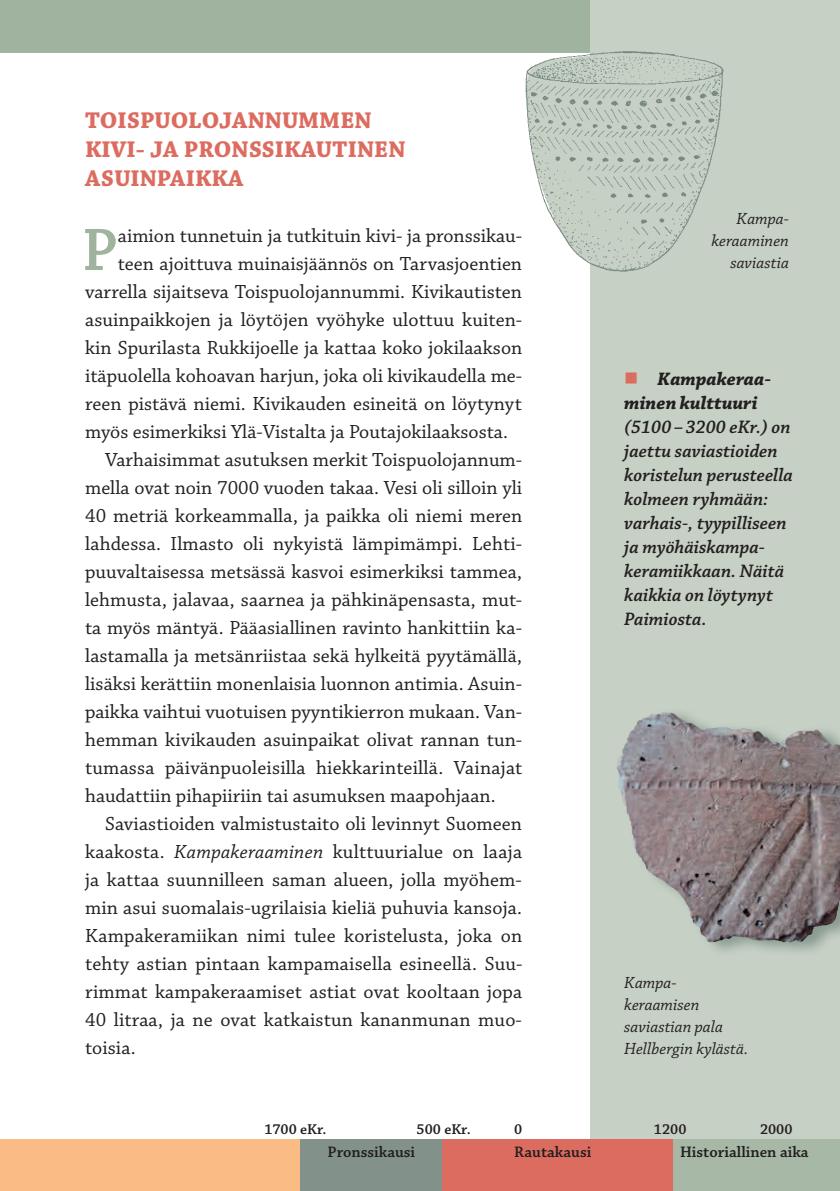
<style>
.page{position:relative;width:840px;height:1191px;background:#fff}
.page>*{position:absolute;margin:0;border:0;box-sizing:border-box;transform-origin:0 0}
.t1{font:600 63px "Chaparral Pro";color:#9fb39e}
.t2{font:700 24px/28.8px "Chaparral Pro";color:#dd6c60}
.t3{font:20px "Chaparral Pro";letter-spacing:.005em;color:#231f20}
.t4{font:italic 600 19px/24px "Chaparral Pro";color:#231f20}
.t5{font:italic 700 19px/24px "Chaparral Pro";color:#231f20}
.t6{font:italic 17px/22px "Chaparral Pro";color:#231f20;text-align:right}
.t7{font:600 16px "Chaparral Pro";color:#231f20}
.t8{font:600 15px "Chaparral Pro";color:#231f20}
.s1{font-style:italic}
.s2{color:#dd6c60}
</style>
<div class="page">
<div style="left:0;top:0;width:839px;height:1191px;background:#9fb39e"></div>
<div style="left:0;top:53px;width:590px;height:1086px;background:#fff"></div>
<div style="left:590px;top:0;width:249px;height:1191px;background:#c6d0c4"></div>
<div style="left:0;top:1139px;width:300px;height:52px;background:#fbbb85"></div>
<div style="left:300px;top:1139px;width:142px;height:52px;background:#82928b"></div>
<div style="left:442px;top:1139px;width:230px;height:52px;background:#dd6c60"></div>
<div style="left:672px;top:1139px;width:167px;height:52px;background:#a8b8a6"></div>
<div style="left:617px;top:707px;width:222px;height:250px;background:#778a82;opacity:.75"></div>
<img style="left:617px;top:712px;width:45px;height:94px">
<img style="left:504px;top:51px;width:220px;height:237px">
<p class="t2" style="left:85px;top:107px;width:322px">TOISPUOLOJANNUMMEN<br>KIVI- JA PRONSSIKAUTINEN<br>ASUINPAIKKA</p>
<h1 class="t1" style="left:82px;top:214px;width:38px">P</h1>
<p class="t3" style="left:118px;top:224px;width:405px">aimion tunnetuin ja tutkituin kivi- ja pronssikau-</p>
<p class="t3" style="left:118px;top:252px;width:405px">teen ajoittuva muinaisjäännös on Tarvasjoentien</p>
<p class="t3" style="left:85px;top:280px;width:438px">varrella sijaitseva Toispuolojannummi. Kivikautisten</p>
<p class="t3" style="left:85px;top:308px;width:438px">asuinpaikkojen ja löytöjen vyöhyke ulottuu kuiten-</p>
<p class="t3" style="left:85px;top:336px;width:438px">kin Spurilasta Rukkijoelle ja kattaa koko jokilaakson</p>
<p class="t3" style="left:85px;top:364px;width:438px">itäpuolella kohoavan harjun, joka oli kivikaudella me-</p>
<p class="t3" style="left:85px;top:392px;width:438px">reen pistävä niemi. Kivikauden esineitä on löytynyt</p>
<p class="t3" style="left:85px;top:420px;width:424px">myös esimerkiksi Ylä-Vistalta ja Poutajokilaaksosta.</p>
<p class="t3" style="left:105px;top:448px;width:418px">Varhaisimmat asutuksen merkit Toispuolojannum-</p>
<p class="t3" style="left:85px;top:476px;width:438px">mella ovat noin 7000 vuoden takaa. Vesi oli silloin yli</p>
<p class="t3" style="left:85px;top:504px;width:438px">40 metriä korkeammalla, ja paikka oli niemi meren</p>
<p class="t3" style="left:85px;top:532px;width:438px">lahdessa. Ilmasto oli nykyistä lämpimämpi. Lehti-</p>
<p class="t3" style="left:85px;top:560px;width:438px">puuvaltaisessa metsässä kasvoi esimerkiksi tammea,</p>
<p class="t3" style="left:85px;top:588px;width:438px">lehmusta, jalavaa, saarnea ja pähkinäpensasta, mut-</p>
<p class="t3" style="left:85px;top:616px;width:438px">ta myös mäntyä. Pääasiallinen ravinto hankittiin ka-</p>
<p class="t3" style="left:85px;top:644px;width:438px">lastamalla ja metsänriistaa sekä hylkeitä pyytämällä,</p>
<p class="t3" style="left:85px;top:672px;width:438px">lisäksi kerättiin monenlaisia luonnon antimia. Asuin-</p>
<p class="t3" style="left:85px;top:700px;width:438px">paikka vaihtui vuotuisen pyyntikierron mukaan. Van-</p>
<p class="t3" style="left:85px;top:728px;width:438px">hemman kivikauden asuinpaikat olivat rannan tun-</p>
<p class="t3" style="left:85px;top:756px;width:438px">tumassa päivänpuoleisilla hiekkarinteillä. Vainajat</p>
<p class="t3" style="left:85px;top:784px;width:411px">haudattiin pihapiiriin tai asumuksen maapohjaan.</p>
<p class="t3" style="left:105px;top:812px;width:418px">Saviastioiden valmistustaito oli levinnyt Suomeen</p>
<p class="t3" style="left:85px;top:840px;width:438px">kaakosta. <span class="s1">Kampakeraaminen</span> kulttuurialue on laaja</p>
<p class="t3" style="left:85px;top:868px;width:438px">ja kattaa suunnilleen saman alueen, jolla myöhem-</p>
<p class="t3" style="left:85px;top:896px;width:438px">min asui suomalais-ugrilaisia kieliä puhuvia kansoja.</p>
<p class="t3" style="left:85px;top:924px;width:438px">Kampakeramiikan nimi tulee koristelusta, joka on</p>
<p class="t3" style="left:85px;top:952px;width:438px">tehty astian pintaan kampamaisella esineellä. Suu-</p>
<p class="t3" style="left:85px;top:980px;width:438px">rimmat kampakeraamiset astiat ovat kooltaan jopa</p>
<p class="t3" style="left:85px;top:1008px;width:436px">40 litraa, ja ne ovat katkaistun kananmunan muo-</p>
<p class="t3" style="left:85px;top:1036px;width:52px">toisia.</p>
<p class="t6" style="left:711px;top:208px;width:79px">Kampa&shy;keraaminen saviastia</p>
<p class="t5" style="left:624px;top:367px;width:148px"><span class="s2">■</span> Kampakeraa&shy;minen kulttuuri</p>
<p class="t4" style="left:624px;top:415px;width:170px">(5100–3200 eKr.) on jaettu saviastioiden koristelun perusteella kolmeen ryhmään: varhais-, tyypilliseen ja myöhäiskampa&shy;keramiikkaan. Näitä kaikkia on löytynyt<br>Paimiosta.</p>
<p class="t6" style="left:624px;top:972px;width:125px;text-align:left">Kampa&shy;keraamisen saviastian pala<br>Hellbergin kylästä.</p>
<p class="t8" style="left:264px;top:1120px;width:64px">1700 eKr.</p>
<p class="t8" style="left:416px;top:1120px;width:56px">500 eKr.</p>
<p class="t8" style="left:513px;top:1120px;width:10px">0</p>
<p class="t8" style="left:653px;top:1120px;width:34px">1200</p>
<p class="t8" style="left:759px;top:1120px;width:34px">2000</p>
<p class="t7" style="left:327px;top:1143px;width:89px">Pronssikausi</p>
<p class="t7" style="left:514px;top:1143px;width:79px">Rautakausi</p>
<p class="t7" style="left:679px;top:1143px;width:130px">Historiallinen aika</p>
</div>
